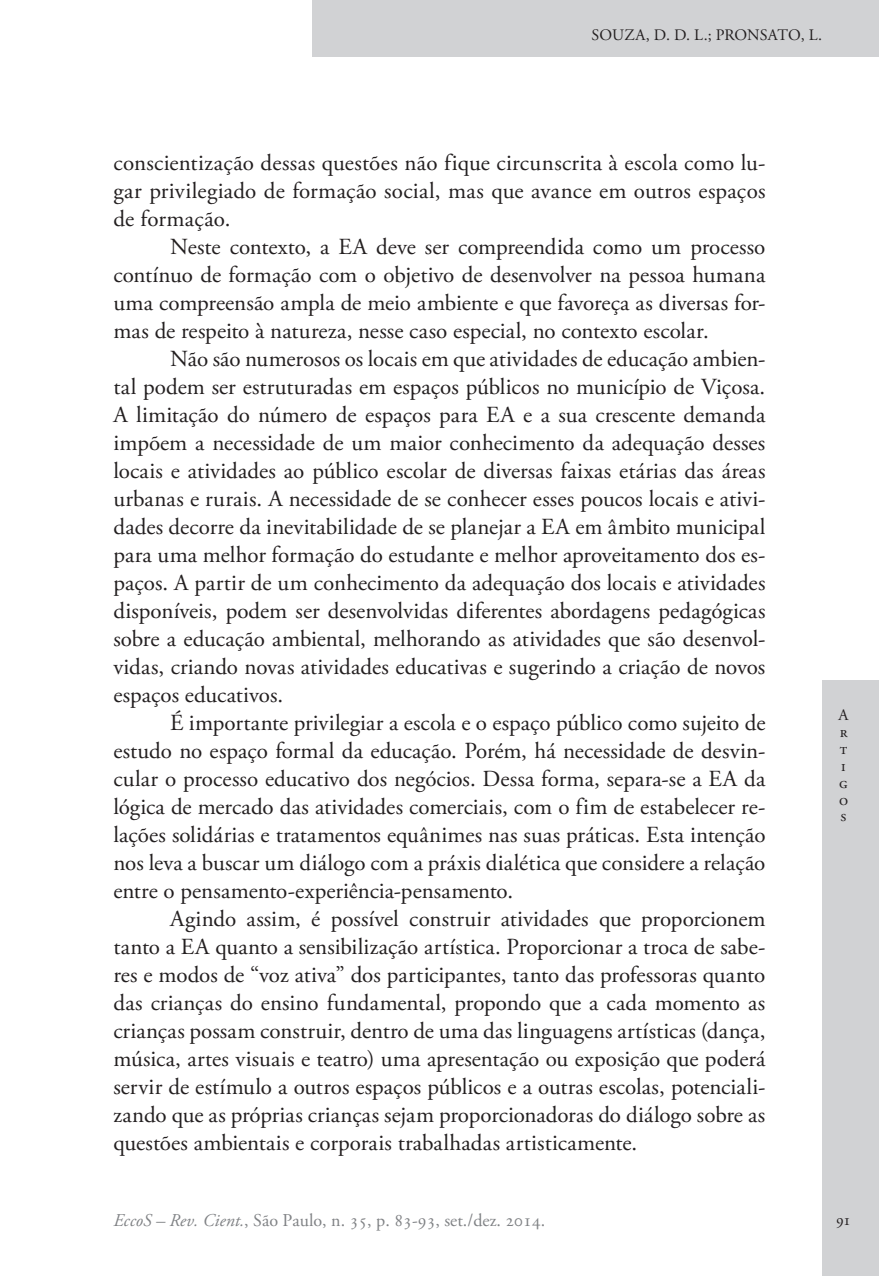
<style>
.page{position:relative;width:879px;height:1276px;background:#fff}
.page>*{position:absolute;margin:0;border:0;box-sizing:border-box;transform-origin:0 0}
.Ec_Normal{font:23px/28px "Adobe Garamond Pro";color:#231f20;text-align:justify}
.t1{font:18px "Adobe Garamond Pro";color:#808285}
.t2{font:16px/16.8px "Adobe Garamond Pro";color:#231f20}
.s1{font-style:italic}
</style>
<div class="page">
<div style="left:312px;top:0;width:567px;height:57px;background:#d1d2d4"></div>
<div style="left:822px;top:680px;width:57px;height:596px;background:#d1d2d4"></div>
<p class="t2" style="left:591px;top:27px;width:232px">SOUZA, D. D. L.; PRONSATO, L.</p>
<p class="Ec_Normal" style="left:113px;top:150px;width:653px">conscientização dessas questões não fique circunscrita à escola como lu&shy;gar privilegiado de formação social, mas que avance em outros espaços de formação.</p>
<p class="Ec_Normal" style="left:113px;top:234px;width:654px;text-indent:57px">Neste contexto, a EA deve ser compreendida como um processo contínuo de formação com o objetivo de desenvolver na pessoa humana uma compreensão ampla de meio ambiente e que favoreça as diversas for&shy;mas de respeito à natureza, nesse caso especial, no contexto escolar.</p>
<p class="Ec_Normal" style="left:113px;top:346px;width:654px;text-indent:57px">Não são numerosos os locais em que atividades de educação ambien&shy;tal podem ser estruturadas em espaços públicos no município de Viçosa.<br>A limitação do número de espaços para EA e a sua crescente demanda impõem a necessidade de um maior conhecimento da adequação desses locais e atividades ao público escolar de diversas faixas etárias das áreas urbanas e rurais. A necessidade de se conhecer esses poucos locais e ativi&shy;dades decorre da inevitabilidade de se planejar a EA em âmbito municipal para uma melhor formação do estudante e melhor aproveitamento dos es&shy;paços. A partir de um conhecimento da adequação dos locais e atividades disponíveis, podem ser desenvolvidas diferentes abordagens pedagógicas sobre a educação ambiental, melhorando as atividades que são desenvol&shy;vidas, criando novas atividades educativas e sugerindo a criação de novos espaços educativos.</p>
<p class="Ec_Normal" style="left:113px;top:710px;width:653px;text-indent:57px">É importante privilegiar a escola e o espaço público como sujeito de estudo no espaço formal da educação. Porém, há necessidade de desvin&shy;cular o processo educativo dos negócios. Dessa forma, separa-se a EA da lógica de mercado das atividades comerciais, com o fim de estabelecer re&shy;lações solidárias e tratamentos equânimes nas suas práticas. Esta intenção nos leva a buscar um diálogo com a práxis dialética que considere a relação entre o pensamento-experiência-pensamento.</p>
<p class="Ec_Normal" style="left:113px;top:906px;width:653px;text-indent:57px">Agindo assim, é possível construir atividades que proporcionem tanto a EA quanto a sensibilização artística. Proporcionar a troca de sabe&shy;res e modos de “voz ativa” dos participantes, tanto das professoras quanto das crianças do ensino fundamental, propondo que a cada momento as crianças possam construir, dentro de uma das linguagens artísticas (dança, música, artes visuais e teatro) uma apresentação ou exposição que poderá servir de estímulo a outros espaços públicos e a outras escolas, potenciali&shy;zando que as próprias crianças sejam proporcionadoras do diálogo sobre as questões ambientais e corporais trabalhadas artisticamente.</p>
<p class="t2" style="left:838px;top:707px;width:11px">A r t i g o s</p>
<p class="t1" style="left:113px;top:1209px;width:433px"><span class="s1">EccoS – Rev. Cient.</span>, São Paulo, n. 35, p. 83-93, set./dez. 2014.</p>
<p class="t2" style="left:836px;top:1212px;width:16px">91</p>
</div>
